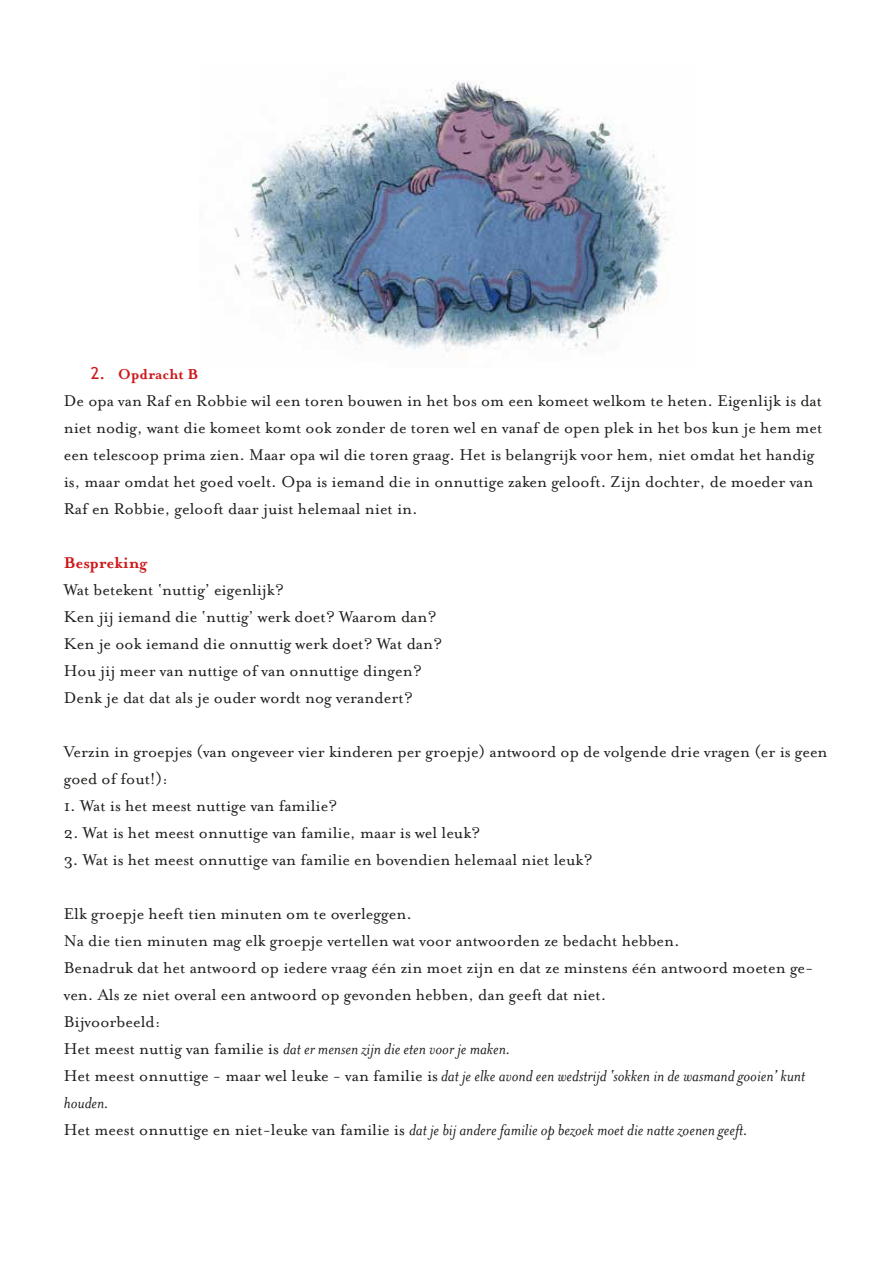
<style>
.page{position:relative;width:893px;height:1263px;background:#fff}
.page>*{position:absolute;margin:0;border:0;box-sizing:border-box;transform-origin:0 0}
.t1{font:18px/27px "Mrs Eaves Roman";color:#1d1d1b}
.t2{font:italic 18px/27px "Mrs Eaves";color:#1d1d1b}
.t3{font:700 18px "Mrs Eaves";color:#cd171a}
.t4{font:700 16.5px "Mrs Eaves";color:#cd171a}
.s1{font-family:"Trebuchet MS";font-weight:400}
.s2{font-family:"Mrs Eaves Roman";font-style:normal}
</style>
<div class="page">
<img style="left:234px;top:80px;width:435px;height:272px">
<p class="t4" style="left:91px;top:364px;width:109px"><span class="s1">2.</span> Opdracht B</p>
<p class="t1" style="left:64px;top:387px;width:760px">De opa van Raf en Robbie wil een toren bouwen in het bos om een komeet welkom te heten. Eigenlijk is dat niet nodig, want die komeet komt ook zonder de toren wel en vanaf de open plek in het bos kun je hem met een telescoop prima zien. Maar opa wil die toren graag. Het is belangrijk voor hem, niet omdat het handig is, maar omdat het goed voelt. Opa is iemand die in onnuttige zaken gelooft. Zijn dochter, de moeder van Raf en Robbie, gelooft daar juist helemaal niet in.</p>
<p class="t3" style="left:64px;top:552px;width:85px">Bespreking</p>
<p class="t1" style="left:64px;top:576px;width:380px">Wat betekent ‘nuttig’ eigenlijk?<br>Ken jij iemand die ‘nuttig’ werk doet? Waarom dan?<br>Ken je ook iemand die onnuttig werk doet? Wat dan?<br>Hou jij meer van nuttige of van onnuttige dingen?<br>Denk je dat dat als je ouder wordt nog verandert?</p>
<p class="t1" style="left:64px;top:738px;width:765px">Verzin in groepjes (van ongeveer vier kinderen per groepje) antwoord op de volgende drie vragen (er is geen goed of fout!):</p>
<p class="t1" style="left:64px;top:792px;width:275px">1. Wat is het meest nuttige van familie?</p>
<p class="t1" style="left:64px;top:819px;width:418px">2. Wat is het meest onnuttige van familie, maar is wel leuk?</p>
<p class="t1" style="left:64px;top:846px;width:530px">3. Wat is het meest onnuttige van familie en bovendien helemaal niet leuk?</p>
<p class="t1" style="left:64px;top:900px;width:751px">Elk groepje heeft tien minuten om te overleggen.<br>Na die tien minuten mag elk groepje vertellen wat voor antwoorden ze bedacht hebben.<br>Benadruk dat het antwoord op iedere vraag één zin moet zijn en dat ze minstens één antwoord moeten ge&shy;ven. Als ze niet overal een antwoord op gevonden hebben, dan geeft dat niet.<br>Bijvoorbeeld:</p>
<p class="t2" style="left:64px;top:1035px;width:743px"><span class="s2">Het meest nuttig van familie is</span> dat er mensen zijn die eten voor je maken.<br><span class="s2">Het meest onnuttige - maar wel leuke - van familie is</span> dat je elke avond een wedstrijd ‘sokken in de wasmand gooien’ kunt houden.<br><span class="s2">Het meest onnuttige en niet-leuke van familie is</span> dat je bij andere familie op bezoek moet die natte zoenen geeft.</p>
</div>
